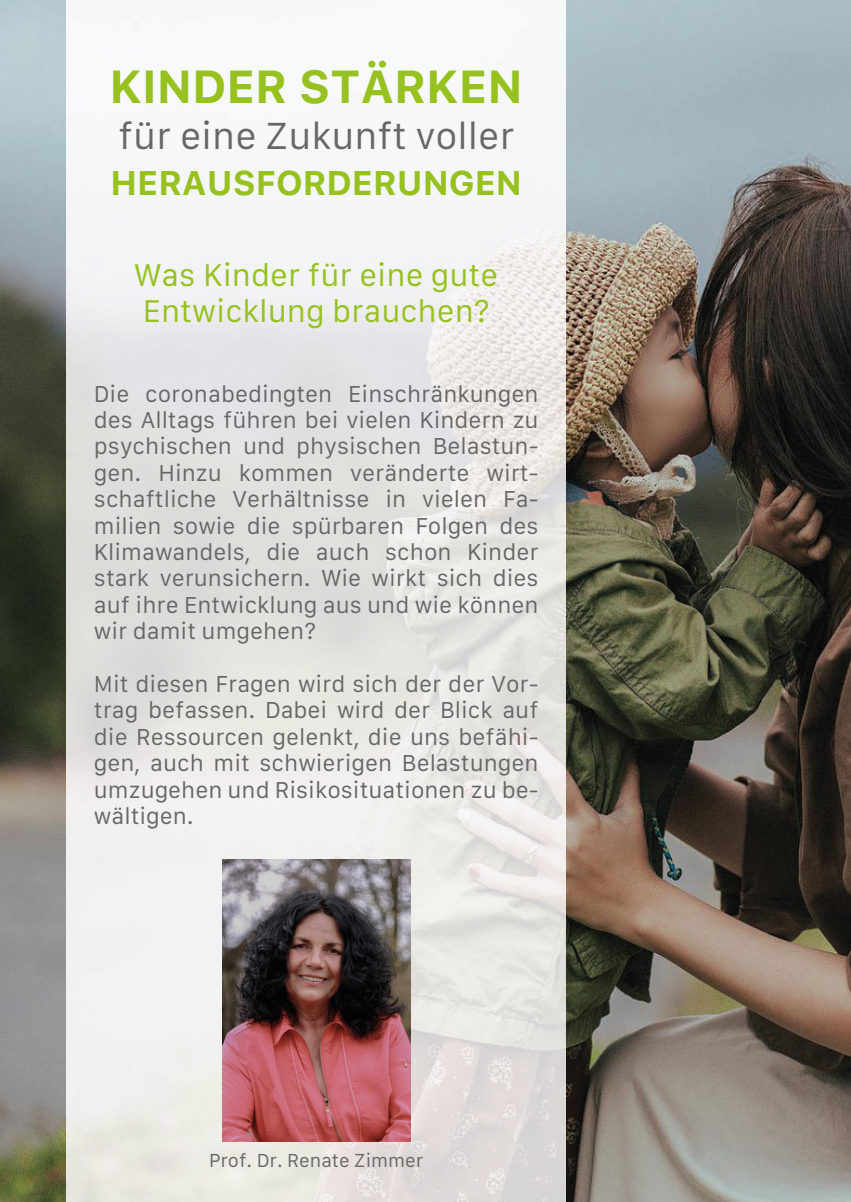
<style>
.page{position:relative;width:851px;height:1202px;background:#fff}
.page>*{position:absolute;margin:0;border:0;box-sizing:border-box;transform-origin:0 0}
.t1{font:700 46px "Galvji";color:#96c11f}
.t2{font:36px "Galvji";color:#676767}
.t3{font:700 34px "Galvji";color:#96c11f}
.t4{font:30px/36px "Galvji";color:#96c11f}
.t5{font:22px/26.4px "Galvji";color:#676767;text-align:justify}
.t6{font:18px "Galvji";color:#676767}
</style>
<div class="page">
<img style="left:0;top:0;width:850px;height:1202px">
<img style="left:67px;top:0;width:499px;height:1202px">
<img style="left:222px;top:859px;width:188px;height:282px">
<h1 class="t1" style="left:110px;top:60px;width:414px">KINDER STÄRKEN</h1>
<h2 class="t2" style="left:118px;top:116px;width:398px">für eine Zukunft voller</h2>
<h3 class="t3" style="left:110px;top:163px;width:413px">HERAUSFORDERUNGEN</h3>
<h3 class="t4" style="left:134px;top:258px;width:365px">Was Kinder für eine gute<br>Entwicklung brauchen?</h3>
<p class="t5" style="left:94px;top:381px;width:446px">Die coronabedingten Einschränkungen des Alltags führen bei vielen Kindern zu psychischen und physischen Belastun&shy;gen. Hinzu kommen veränderte wirt&shy;schaftliche Verhältnisse in vielen Fa&shy;milien sowie die spürbaren Folgen des Klimawandels, die auch schon Kinder stark verunsichern. Wie wirkt sich dies auf ihre Entwicklung aus und wie können wir damit umgehen?</p>
<p class="t5" style="left:94px;top:671px;width:446px">Mit diesen Fragen wird sich der der Vor&shy;trag befassen. Dabei wird der Blick auf die Ressourcen gelenkt, die uns befähi&shy;gen, auch mit schwierigen Belastungen umzugehen und Risikosituationen zu be&shy;wältigen.</p>
<p class="t6" style="left:209px;top:1150px;width:216px">Prof. Dr. Renate Zimmer</p>
</div>
